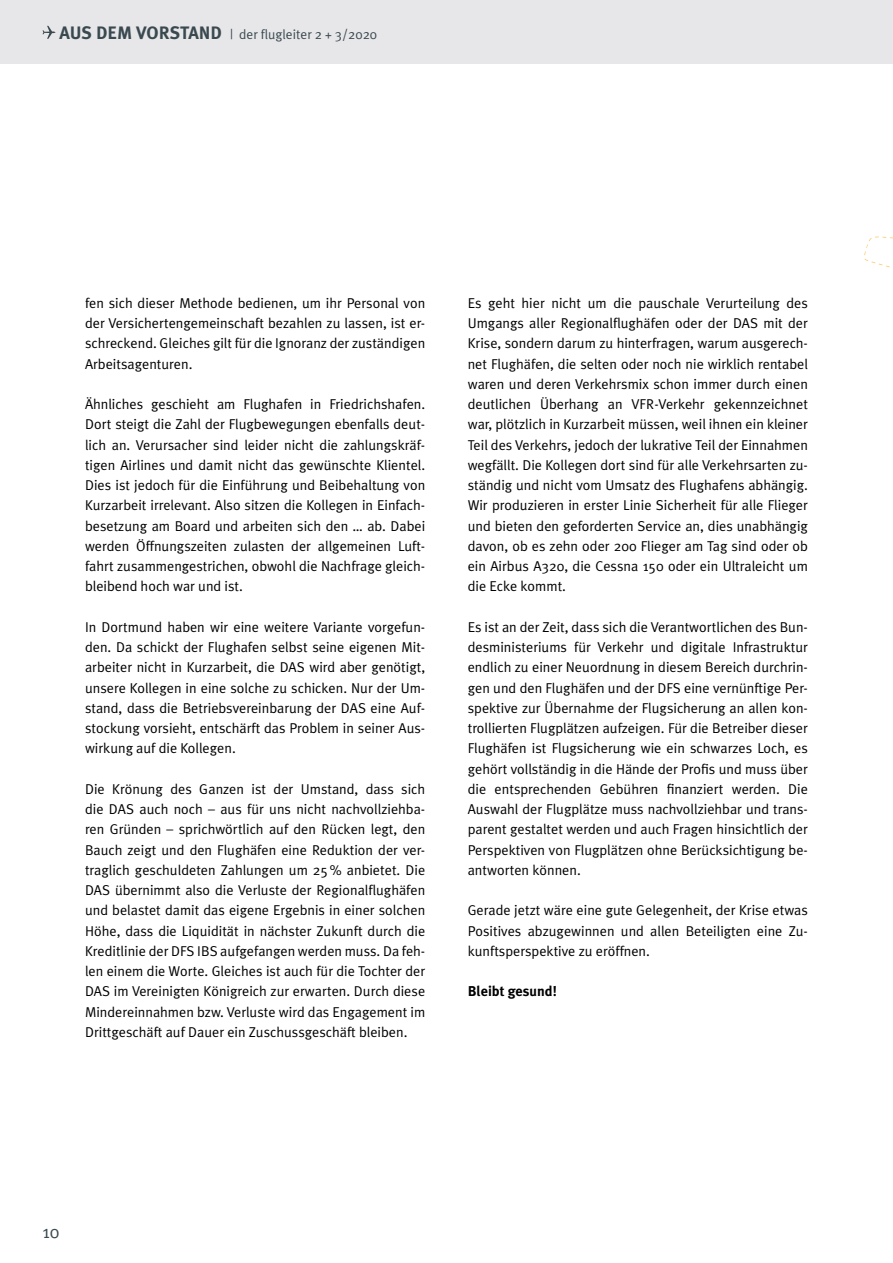
<style>
.page{position:relative;width:893px;height:1263px;background:#fff}
.page>*{position:absolute;margin:0;border:0;box-sizing:border-box;transform-origin:0 0}
.t1{font:18px "Meta Plus Normal";color:#3a4950}
.t2{font:14.25px/20.2px "Meta Plus Normal";color:#000;text-align:justify}
.t3{font:700 14.25px "Meta Plus";color:#000}
.t4{font:13.5px "Meta Plus Normal";color:#3a4950}
.s1{font-family:"Meta Plus";font-weight:700;font-size:18px}
</style>
<div class="page">
<svg style="left:864px;top:237px;width:29px;height:30px"></svg>
<div style="left:0;top:0;width:893px;height:64px;background:#e7e7e9"></div>
<svg style="left:43px;top:26px;width:12px;height:13px"></svg>
<p class="t4" style="left:60px;top:26px;width:319px"><span class="s1">AUS DEM VORSTAND</span> | der flugleiter 2 + 3/2020</p>
<p class="t2" style="left:85px;top:293px;width:342px">fen sich dieser Methode bedienen, um ihr Personal von der Versichertengemeinschaft bezahlen zu lassen, ist er&shy;schreckend. Gleiches gilt für die Ignoranz der zuständigen Arbeitsagenturen.</p>
<p class="t2" style="left:85px;top:394px;width:342px">Ähnliches geschieht am Flughafen in Friedrichshafen.<br>Dort steigt die Zahl der Flugbewegungen ebenfalls deut&shy;lich an. Verursacher sind leider nicht die zahlungskräf&shy;tigen Airlines und damit nicht das gewünschte Klientel.<br>Dies ist jedoch für die Einführung und Beibehaltung von Kurzarbeit irrelevant. Also sitzen die Kollegen in Einfach&shy;besetzung am Board und arbeiten sich den … ab. Dabei werden Öffnungszeiten zulasten der allgemeinen Luft&shy;fahrt zusammengestrichen, obwohl die Nachfrage gleich&shy;bleibend hoch war und ist.</p>
<p class="t2" style="left:85px;top:617px;width:342px">In Dortmund haben wir eine weitere Variante vorgefun&shy;den. Da schickt der Flughafen selbst seine eigenen Mit&shy;arbeiter nicht in Kurzarbeit, die DAS wird aber genötigt, unsere Kollegen in eine solche zu schicken. Nur der Um&shy;stand, dass die Betriebsvereinbarung der DAS eine Auf&shy;stockung vorsieht, entschärft das Problem in seiner Aus&shy;wirkung auf die Kollegen.</p>
<p class="t2" style="left:85px;top:779px;width:342px">Die Krönung des Ganzen ist der Umstand, dass sich die DAS auch noch – aus für uns nicht nachvollziehba&shy;ren Gründen – sprichwörtlich auf den Rücken legt, den Bauch zeigt und den Flughäfen eine Reduktion der ver&shy;traglich geschuldeten Zahlungen um 25 % anbietet. Die DAS übernimmt also die Verluste der Regionalflughäfen und belastet damit das eigene Ergebnis in einer solchen Höhe, dass die Liquidität in nächster Zukunft durch die Kreditlinie der DFS IBS aufgefangen werden muss. Da feh&shy;len einem die Worte. Gleiches ist auch für die Tochter der DAS im Vereinigten Königreich zur erwarten. Durch diese Mindereinnahmen bzw. Verluste wird das Engagement im Drittgeschäft auf Dauer ein Zuschussgeschäft bleiben.</p>
<p class="t2" style="left:468px;top:293px;width:342px">Es geht hier nicht um die pauschale Verurteilung des Umgangs aller Regionalflughäfen oder der DAS mit der Krise, sondern darum zu hinterfragen, warum ausgerech&shy;net Flughäfen, die selten oder noch nie wirklich rentabel waren und deren Verkehrsmix schon immer durch einen deutlichen Überhang an VFR-Verkehr gekennzeichnet war, plötzlich in Kurzarbeit müssen, weil ihnen ein kleiner Teil des Verkehrs, jedoch der lukrative Teil der Einnahmen wegfällt. Die Kollegen dort sind für alle Verkehrsarten zu&shy;ständig und nicht vom Umsatz des Flughafens abhängig.<br>Wir produzieren in erster Linie Sicherheit für alle Flieger und bieten den geforderten Service an, dies unabhängig davon, ob es zehn oder 200 Flieger am Tag sind oder ob ein Airbus A320, die Cessna 150 oder ein Ultraleicht um die Ecke kommt.</p>
<p class="t2" style="left:468px;top:617px;width:342px">Es ist an der Zeit, dass sich die Verantwortlichen des Bun&shy;desministeriums für Verkehr und digitale Infrastruktur endlich zu einer Neuordnung in diesem Bereich durchrin&shy;gen und den Flughäfen und der DFS eine vernünftige Per&shy;spektive zur Übernahme der Flugsicherung an allen kon&shy;trollierten Flugplätzen aufzeigen. Für die Betreiber dieser Flughäfen ist Flugsicherung wie ein schwarzes Loch, es gehört vollständig in die Hände der Profis und muss über die entsprechenden Gebühren finanziert werden. Die Auswahl der Flugplätze muss nachvollziehbar und trans&shy;parent gestaltet werden und auch Fragen hinsichtlich der Perspektiven von Flugplätzen ohne Berücksichtigung be&shy;antworten können.</p>
<p class="t2" style="left:468px;top:900px;width:342px">Gerade jetzt wäre eine gute Gelegenheit, der Krise etwas Positives abzugewinnen und allen Beteiligten eine Zu&shy;kunftsperspektive zu eröffnen.</p>
<p class="t3" style="left:468px;top:983px;width:91px">Bleibt gesund!</p>
<p class="t1" style="left:43px;top:1221px;width:18px">10</p>
</div>
